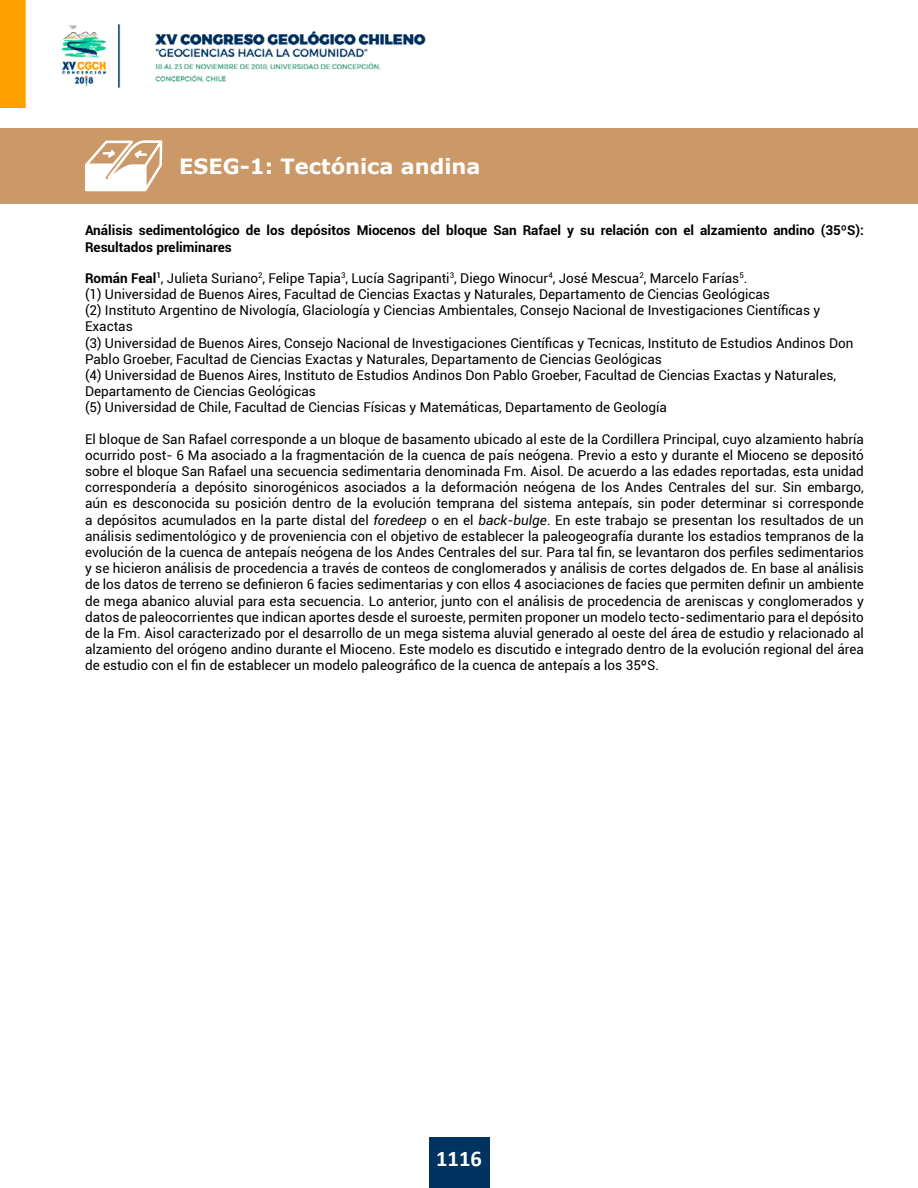
<style>
.page{position:relative;width:918px;height:1188px;background:#fff}
.page>*{position:absolute;margin:0;border:0;box-sizing:border-box;transform-origin:0 0}
.t1{font:700 22.5px "Calibri";color:#fff}
.t2{font:700 21px "Verdana";color:#fff}
.t3{font:13.5px/16.2px "Roboto";color:#000}
.t4{font:700 13.5px/16.2px "Roboto";color:#000}
.s1{font-weight:700}
.s2{font-style:italic}
</style>
<div class="page">
<img style="left:0;top:0;width:426px;height:108px">
<div style="left:429px;top:1138px;width:60px;height:50px;background:#00335f"></div>
<div style="left:0;top:128px;width:918px;height:75px;background:#cb9867"></div>
<svg style="left:85px;top:140px;width:77px;height:51px"></svg>
<h2 class="t2" style="left:179px;top:151px;width:303px">ESEG-1: Tectónica andina</h2>
<p class="t4" style="left:85px;top:222px;width:780px">Análisis sedimentológico de los depósitos Miocenos del bloque San Rafael y su relación con el alzamiento andino (35ºS):<br>Resultados preliminares</p>
<p class="t3" style="left:85px;top:269px;width:770px"><span class="s1">Román Feal</span><sup>1</sup>, Julieta Suriano<sup>2</sup>, Felipe Tapia<sup>3</sup>, Lucía Sagripanti<sup>3</sup>, Diego Winocur<sup>4</sup>, José Mescua<sup>2</sup>, Marcelo Farías<sup>5</sup>.<br>(1) Universidad de Buenos Aires, Facultad de Ciencias Exactas y Naturales, Departamento de Ciencias Geológicas<br>(2) Instituto Argentino de Nivología, Glaciología y Ciencias Ambientales, Consejo Nacional de Investigaciones Científicas y Exactas<br>(3) Universidad de Buenos Aires, Consejo Nacional de Investigaciones Científicas y Tecnicas, Instituto de Estudios Andinos Don Pablo Groeber, Facultad de Ciencias Exactas y Naturales, Departamento de Ciencias Geológicas<br>(4) Universidad de Buenos Aires, Instituto de Estudios Andinos Don Pablo Groeber, Facultad de Ciencias Exactas y Naturales, Departamento de Ciencias Geológicas<br>(5) Universidad de Chile, Facultad de Ciencias Físicas y Matemáticas, Departamento de Geología</p>
<p class="t3" style="left:85px;top:430px;width:780px;text-align:justify">El bloque de San Rafael corresponde a un bloque de basamento ubicado al este de la Cordillera Principal, cuyo alzamiento habría ocurrido post- 6 Ma asociado a la fragmentación de la cuenca de país neógena. Previo a esto y durante el Mioceno se depositó sobre el bloque San Rafael una secuencia sedimentaria denominada Fm. Aisol. De acuerdo a las edades reportadas, esta unidad correspondería a depósito sinorogénicos asociados a la deformación neógena de los Andes Centrales del sur. Sin embargo, aún es desconocida su posición dentro de la evolución temprana del sistema antepaís, sin poder determinar si corresponde a depósitos acumulados en la parte distal del <span class="s2">foredeep</span> o en el <span class="s2">back-bulge</span>. En este trabajo se presentan los resultados de un análisis sedimentológico y de proveniencia con el objetivo de establecer la paleogeografía durante los estadios tempranos de la evolución de la cuenca de antepaís neógena de los Andes Centrales del sur. Para tal fin, se levantaron dos perfiles sedimentarios y se hicieron análisis de procedencia a través de conteos de conglomerados y análisis de cortes delgados de. En base al análisis de los datos de terreno se definieron 6 facies sedimentarias y con ellos 4 asociaciones de facies que permiten definir un ambiente de mega abanico aluvial para esta secuencia. Lo anterior, junto con el análisis de procedencia de areniscas y conglomerados y datos de paleocorrientes que indican aportes desde el suroeste, permiten proponer un modelo tecto-sedimentario para el depósito de la Fm. Aisol caracterizado por el desarrollo de un mega sistema aluvial generado al oeste del área de estudio y relacionado al alzamiento del orógeno andino durante el Mioceno. Este modelo es discutido e integrado dentro de la evolución regional del área de estudio con el fin de establecer un modelo paleográfico de la cuenca de antepaís a los 35ºS.</p>
<h1 class="t1" style="left:436px;top:1143px;width:47px">1116</h1>
</div>
